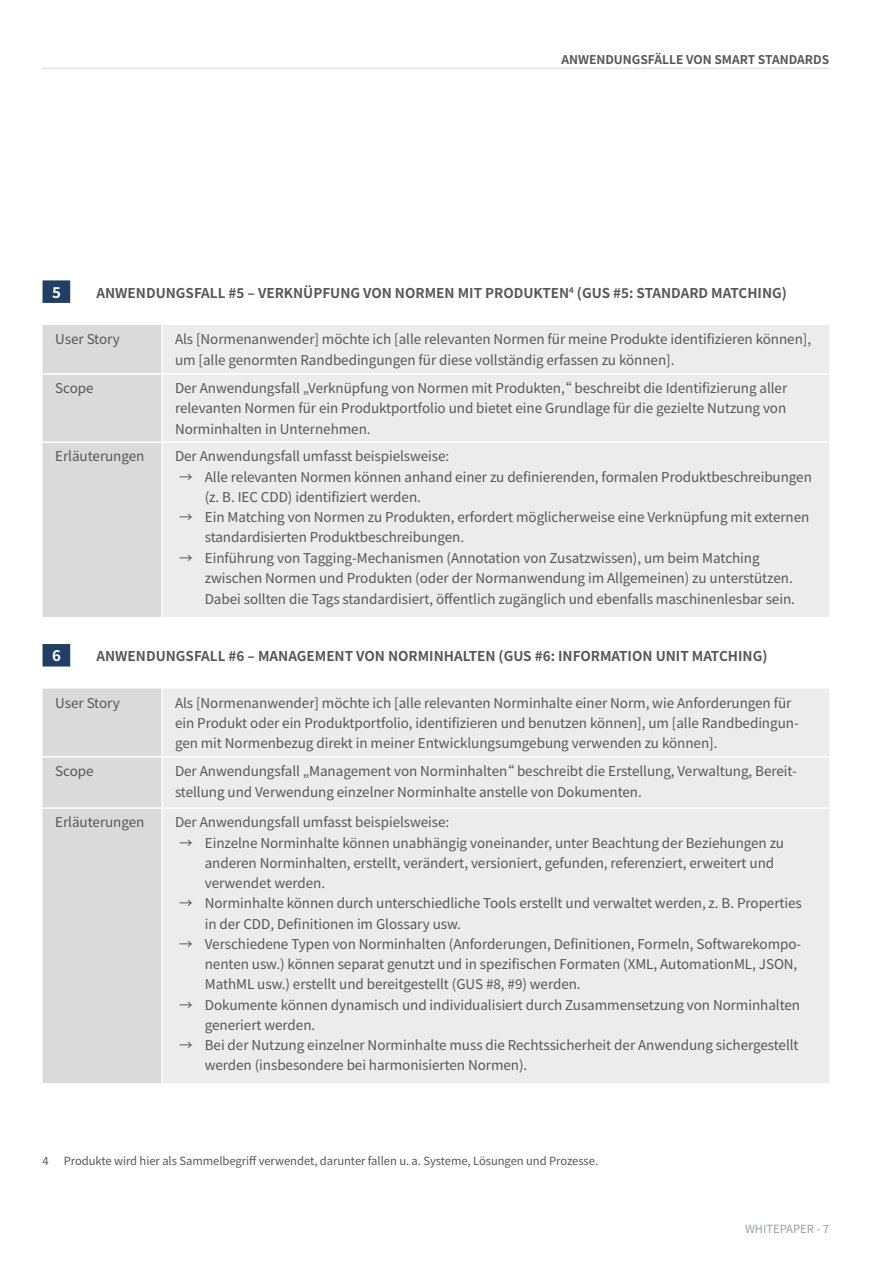
<style>
.page{position:relative;width:893px;height:1263px;background:#fff}
.page>*{position:absolute;margin:0;border:0;box-sizing:border-box;transform-origin:0 0}
._05_Zwischenüberschr{font:700 15px "Noto Sans TC";color:#fff}
._06_Fließtext{font:13.5px/20.2px "Noto Sans TC";letter-spacing:-.005em;color:#565656}
._05_Zwischenüberschr-2{font:700 13.5px "Noto Sans TC";color:#565656}
._05_KAPITEL-RECHTS{font:700 12px "Noto Sans TC";color:#565656}
._06_Fußnote{font:11.25px "Noto Sans TC";letter-spacing:-.005em;color:#565656}
.t1{font:11.25px "Noto Sans TC";color:#9c9d9d}
</style>
<div class="page">
<div style="left:43px;top:280px;width:27px;height:23px;background:#203f63"></div>
<div style="left:43px;top:644px;width:27px;height:22px;background:#203f63"></div>
<div style="left:43px;top:325px;width:118px;height:292px;background:#dadada"></div>
<div style="left:163px;top:325px;width:666px;height:292px;background:#ececed"></div>
<hr style="left:43px;top:373px;width:119px;height:2px;background:#fff">
<hr style="left:162px;top:373px;width:667px;height:2px;background:#fff">
<hr style="left:43px;top:441px;width:119px;height:2px;background:#fff">
<hr style="left:162px;top:441px;width:667px;height:2px;background:#fff">
<div style="left:43px;top:688px;width:118px;height:395px;background:#dadada"></div>
<div style="left:163px;top:689px;width:666px;height:394px;background:#ececed"></div>
<hr style="left:43px;top:756px;width:119px;height:1px;background:#fff">
<hr style="left:162px;top:756px;width:667px;height:1px;background:#fff">
<hr style="left:43px;top:807px;width:119px;height:2px;background:#fff">
<hr style="left:162px;top:807px;width:667px;height:2px;background:#fff">
<hr style="left:43px;top:68px;width:786px;height:1px;background:#dadada">
<p class="_05_KAPITEL-RECHTS" style="left:561px;top:53px;width:269px">ANWENDUNGSFÄLLE VON SMART STANDARDS</p>
<p class="_05_Zwischenüberschr" style="left:52px;top:284px;width:10px">5</p>
<p class="_05_Zwischenüberschr-2" style="left:97px;top:285px;width:692px">ANWENDUNGSFALL #5 – VERKNÜPFUNG VON NORMEN MIT PRODUKTEN<sup>4</sup> (GUS #5: STANDARD MATCHING)</p>
<p class="_06_Fließtext" style="left:55px;top:329px;width:66px">User Story</p>
<p class="_06_Fließtext" style="left:175px;top:329px;width:638px;line-height:21.3px">Als [Normenanwender] möchte ich [alle relevanten Normen für meine Produkte identifizieren können], um [alle genormten Randbedingungen für diese vollständig erfassen zu können].</p>
<p class="_06_Fließtext" style="left:55px;top:378px;width:40px">Scope</p>
<p class="_06_Fließtext" style="left:175px;top:378px;width:614px;text-align:justify">Der Anwendungsfall „Verknüpfung von Normen mit Produkten,“ beschreibt die Identifizierung aller relevanten Normen für ein Produktportfolio und bietet eine Grundlage für die gezielte Nutzung von Norminhalten in Unternehmen.</p>
<p class="_06_Fließtext" style="left:55px;top:447px;width:91px">Erläuterungen</p>
<p class="_06_Fließtext" style="left:175px;top:447px;width:276px">Der Anwendungsfall umfasst beispielsweise:</p>
<p class="_06_Fließtext" style="left:205px;top:467px;width:609px;text-indent:-26px">→ Alle relevanten Normen können anhand einer zu definierenden, formalen Produktbeschreibungen (z. B. IEC CDD) identifiziert werden.</p>
<p class="_06_Fließtext" style="left:205px;top:507px;width:606px;text-indent:-26px">→ Ein Matching von Normen zu Produkten, erfordert möglicherweise eine Verknüpfung mit externen standardisierten Produktbeschreibungen.</p>
<p class="_06_Fließtext" style="left:205px;top:548px;width:592px;line-height:20.7px;text-indent:-26px">→ Einführung von Tagging-Mechanismen (Annotation von Zusatzwissen), um beim Matching zwischen Normen und Produkten (oder der Normanwendung im Allgemeinen) zu unterstützen.<br>Dabei sollten die Tags standardisiert, öffentlich zugänglich und ebenfalls maschinenlesbar sein.</p>
<p class="_05_Zwischenüberschr" style="left:52px;top:647px;width:10px">6</p>
<p class="_05_Zwischenüberschr-2" style="left:97px;top:649px;width:672px">ANWENDUNGSFALL #6 – MANAGEMENT VON NORMINHALTEN (GUS #6: INFORMATION UNIT MATCHING)</p>
<p class="_06_Fließtext" style="left:55px;top:693px;width:66px">User Story</p>
<p class="_06_Fließtext" style="left:175px;top:693px;width:625px">Als [Normenanwender] möchte ich [alle relevanten Norminhalte einer Norm, wie Anforderungen für ein Produkt oder ein Produktportfolio, identifizieren und benutzen können], um [alle Randbedingun&shy;gen mit Normenbezug direkt in meiner Entwicklungsumgebung verwenden zu können].</p>
<p class="_06_Fließtext" style="left:55px;top:761px;width:40px">Scope</p>
<p class="_06_Fließtext" style="left:175px;top:761px;width:623px;line-height:21.3px">Der Anwendungsfall „Management von Norminhalten“ beschreibt die Erstellung, Verwaltung, Bereit&shy;stellung und Verwendung einzelner Norminhalte anstelle von Dokumenten.</p>
<p class="_06_Fließtext" style="left:55px;top:812px;width:91px">Erläuterungen</p>
<p class="_06_Fließtext" style="left:175px;top:812px;width:276px">Der Anwendungsfall umfasst beispielsweise:</p>
<p class="_06_Fließtext" style="left:205px;top:833px;width:581px;text-indent:-26px">→ Einzelne Norminhalte können unabhängig voneinander, unter Beachtung der Beziehungen zu anderen Norminhalten, erstellt, verändert, versioniert, gefunden, referenziert, erweitert und verwendet werden.</p>
<p class="_06_Fließtext" style="left:205px;top:893px;width:599px;text-indent:-26px">→ Norminhalte können durch unterschiedliche Tools erstellt und verwaltet werden, z. B. Properties in der CDD, Definitionen im Glossary usw.</p>
<p class="_06_Fließtext" style="left:205px;top:934px;width:598px;text-indent:-26px">→ Verschiedene Typen von Norminhalten (Anforderungen, Definitionen, Formeln, Softwarekompo&shy;nenten usw.) können separat genutzt und in spezifischen Formaten (XML, AutomationML, JSON,<br>MathML usw.) erstellt und bereitgestellt (GUS #8, #9) werden.</p>
<p class="_06_Fließtext" style="left:205px;top:995px;width:597px;text-indent:-26px">→ Dokumente können dynamisch und individualisiert durch Zusammensetzung von Norminhalten generiert werden.</p>
<p class="_06_Fließtext" style="left:205px;top:1035px;width:595px;text-indent:-26px">→ Bei der Nutzung einzelner Norminhalte muss die Rechtssicherheit der Anwendung sichergestellt werden (insbesondere bei harmonisierten Normen).</p>
<p class="_06_Fußnote" style="left:43px;top:1154px;width:8px">4</p>
<p class="_06_Fußnote" style="left:64px;top:1154px;width:536px">Produkte wird hier als Sammelbegriff verwendet, darunter fallen u. a. Systeme, Lösungen und Prozesse.</p>
<p class="t1" style="left:745px;top:1223px;width:86px">WHITEPAPER - 7</p>
</div>
